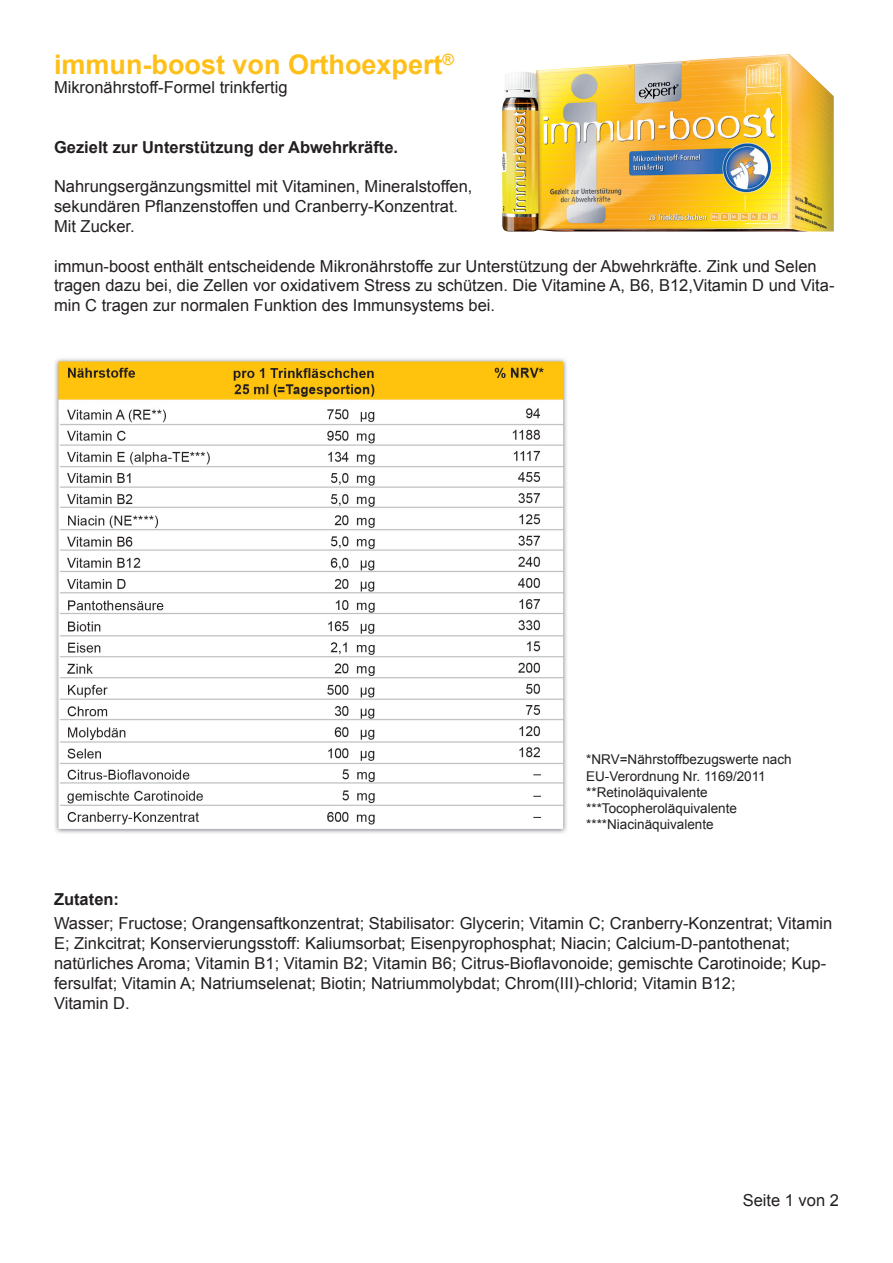
<style>
.page{position:relative;width:893px;height:1263px;background:#fff}
.page>*{position:absolute;margin:0;border:0;box-sizing:border-box;transform-origin:0 0}
.t1{font:700 27px "Arial";color:#ffbf19}
.t2{font:16.5px/19.8px "Arial";color:#231f20}
.t3{font:700 16.5px "Arial";color:#231f20}
.t4{font:13.5px "Arial";color:#231f20}
</style>
<div class="page">
<img style="left:55px;top:358px;width:512px;height:475px">
<img style="left:502px;top:54px;width:332px;height:178px">
<p class="t1" style="left:54px;top:45px;width:402px">immun-boost von Orthoexpert<sup>®</sup></p>
<p class="t2" style="left:54px;top:78px;width:235px">Mikronährstoff-Formel trinkfertig</p>
<p class="t3" style="left:54px;top:135px;width:346px">Gezielt zur Unterstützung der Abwehrkräfte.</p>
<p class="t2" style="left:54px;top:177px;width:420px">Nahrungsergänzungsmittel mit Vitaminen, Mineralstoffen,</p>
<p class="t2" style="left:54px;top:196px;width:406px">sekundären Pflanzenstoffen und Cranberry-Konzentrat.</p>
<p class="t2" style="left:54px;top:216px;width:82px">Mit Zucker.</p>
<p class="t2" style="left:54px;top:256px;width:782px">immun-boost enthält entscheidende Mikronährstoffe zur Unterstützung der Abwehrkräfte. Zink und Selen tragen dazu bei, die Zellen vor oxidativem Stress zu schützen. Die Vitamine A, B6, B12,Vitamin D und Vita&shy;min C tragen zur normalen Funktion des Immunsystems bei.</p>
<p class="t4" style="left:586px;top:750px;width:207px">*NRV=Nährstoffbezugswerte nach</p>
<p class="t4" style="left:586px;top:767px;width:181px">EU-Verordnung Nr. 1169/2011</p>
<p class="t4" style="left:586px;top:783px;width:123px">**Retinoläquivalente</p>
<p class="t4" style="left:586px;top:799px;width:152px">***Tocopheroläquivalente</p>
<p class="t4" style="left:586px;top:815px;width:129px">****Niacinäquivalente</p>
<p class="t3" style="left:54px;top:888px;width:67px">Zutaten:</p>
<p class="t2" style="left:54px;top:913px;width:780px">Wasser; Fructose; Orangensaftkonzentrat; Stabilisator: Glycerin; Vitamin C; Cranberry-Konzentrat; Vitamin<br>E; Zinkcitrat; Konservierungsstoff: Kaliumsorbat; Eisenpyrophosphat; Niacin; Calcium-D-pantothenat;</p>
<p class="t2" style="left:54px;top:953px;width:774px">natürliches Aroma; Vitamin B1; Vitamin B2; Vitamin B6; Citrus-Bioflavonoide; gemischte Carotinoide; Kup&shy;fersulfat; Vitamin A; Natriumselenat; Biotin; Natriummolybdat; Chrom(III)-chlorid; Vitamin B12;</p>
<p class="t2" style="left:54px;top:993px;width:77px">Vitamin D.</p>
<p class="t2" style="left:743px;top:1190px;width:98px">Seite 1 von 2</p>
</div>
